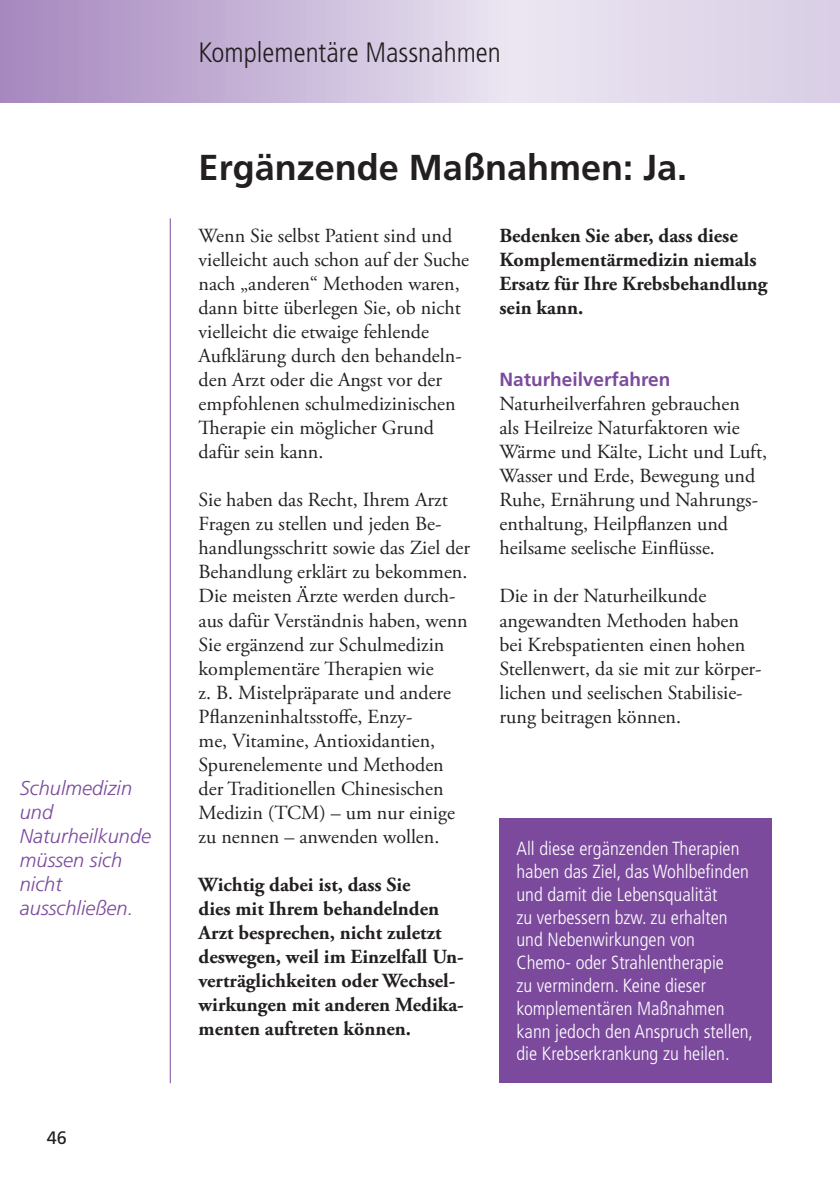
<style>
.page{position:relative;width:840px;height:1191px;background:#fff}
.page>*{position:absolute;margin:0;border:0;box-sizing:border-box;transform-origin:0 0}
.t1{font:700 36px "Frutiger LT Std";color:#231f20}
.t2{font:300 condensed 28px "Frutiger LT Std";color:#231f20}
.t3{font:20px/24px "Adobe Garamond Pro";color:#231f20}
.t4{font:700 20px/24px "Adobe Garamond Pro";color:#231f20}
.t5{font:italic 300 20px/24px "Frutiger LT Std";color:#7c4a9d}
.t6{font:300 condensed 19px/22.8px "Frutiger LT Std";color:#fff}
.t7{font:700 19px "Frutiger LT Std";color:#7c4a9d}
.t8{font:18px "Frutiger LT Std";color:#231f20}
</style>
<div class="page">
<svg style="left:0;top:0;width:839px;height:102px;background:#d1c3df"></svg>
<hr style="left:170px;top:218px;width:1px;height:865px;background:#7c4a9d">
<div style="left:499px;top:818px;width:272px;height:264px;background:#7c4a9d"></div>
<p class="t5" style="left:20px;top:776px;width:133px">Schulmedizin und<br>Naturheilkunde müssen sich nicht ausschließen.</p>
<p class="t8" style="left:47px;top:1127px;width:22px">46</p>
<h2 class="t2" style="left:198px;top:36px;width:303px">Komplementäre Massnahmen</h2>
<h1 class="t1" style="left:198px;top:146px;width:490px">Ergänzende Maßnahmen: Ja.</h1>
<p class="t3" style="left:198px;top:225px;width:272px">Wenn Sie selbst Patient sind und vielleicht auch schon auf der Suche nach „anderen“ Methoden waren, dann bitte überlegen Sie, ob nicht vielleicht die etwaige fehlende<br>Aufklärung durch den behandeln&shy;den Arzt oder die Angst vor der empfohlenen schulmedizinischen<br>Therapie ein möglicher Grund dafür sein kann.</p>
<p class="t3" style="left:198px;top:489px;width:273px">Sie haben das Recht, Ihrem Arzt<br>Fragen zu stellen und jeden Be&shy;handlungsschritt sowie das Ziel der<br>Behandlung erklärt zu bekommen.<br>Die meisten Ärzte werden durch&shy;aus dafür Verständnis haben, wenn<br>Sie ergänzend zur Schulmedizin komplementäre Therapien wie<br>z. B. Mistelpräparate und andere<br>Pflanzeninhaltsstoffe, Enzy-<br>me, Vitamine, Antioxidantien,<br>Spurenelemente und Methoden der Traditionellen Chinesischen<br>Medizin (TCM) – um nur einige zu nennen – anwenden wollen.</p>
<p class="t4" style="left:198px;top:872px;width:266px">Wichtig dabei ist, dass Sie<br>dies mit Ihrem behandelnden<br>Arzt besprechen, nicht zuletzt deswegen, weil im Einzelfall Un&shy;verträglichkeiten oder Wechsel&shy;wirkungen mit anderen Medika&shy;menten auftreten können.</p>
<p class="t4" style="left:499px;top:224px;width:269px">Bedenken Sie aber, dass diese<br>Komplementärmedizin niemals<br>Ersatz für Ihre Krebsbehandlung sein kann.</p>
<p class="t7" style="left:499px;top:369px;width:172px">Naturheilverfahren</p>
<p class="t3" style="left:499px;top:393px;width:269px">Naturheilverfahren gebrauchen<br>als Heilreize Naturfaktoren wie<br>Wärme und Kälte, Licht und Luft,<br>Wasser und Erde, Bewegung und<br>Ruhe, Ernährung und Nahrungs&shy;enthaltung, Heilpflanzen und heilsame seelische Einflüsse.</p>
<p class="t3" style="left:499px;top:585px;width:263px">Die in der Naturheilkunde angewandten Methoden haben bei Krebspatienten einen hohen<br>Stellenwert, da sie mit zur körper&shy;lichen und seelischen Stabilisie&shy;rung beitragen können.</p>
<p class="t6" style="left:516px;top:837px;width:238px">All diese ergänzenden Therapien haben das Ziel, das Wohlbefinden und damit die Lebensqualität<br>zu verbessern bzw. zu erhalten und Nebenwirkungen von<br>Chemo- oder Strahlentherapie<br>zu vermindern. Keine dieser komplementären Maßnahmen kann jedoch den Anspruch stellen, die Krebserkrankung zu heilen.</p>
</div>
